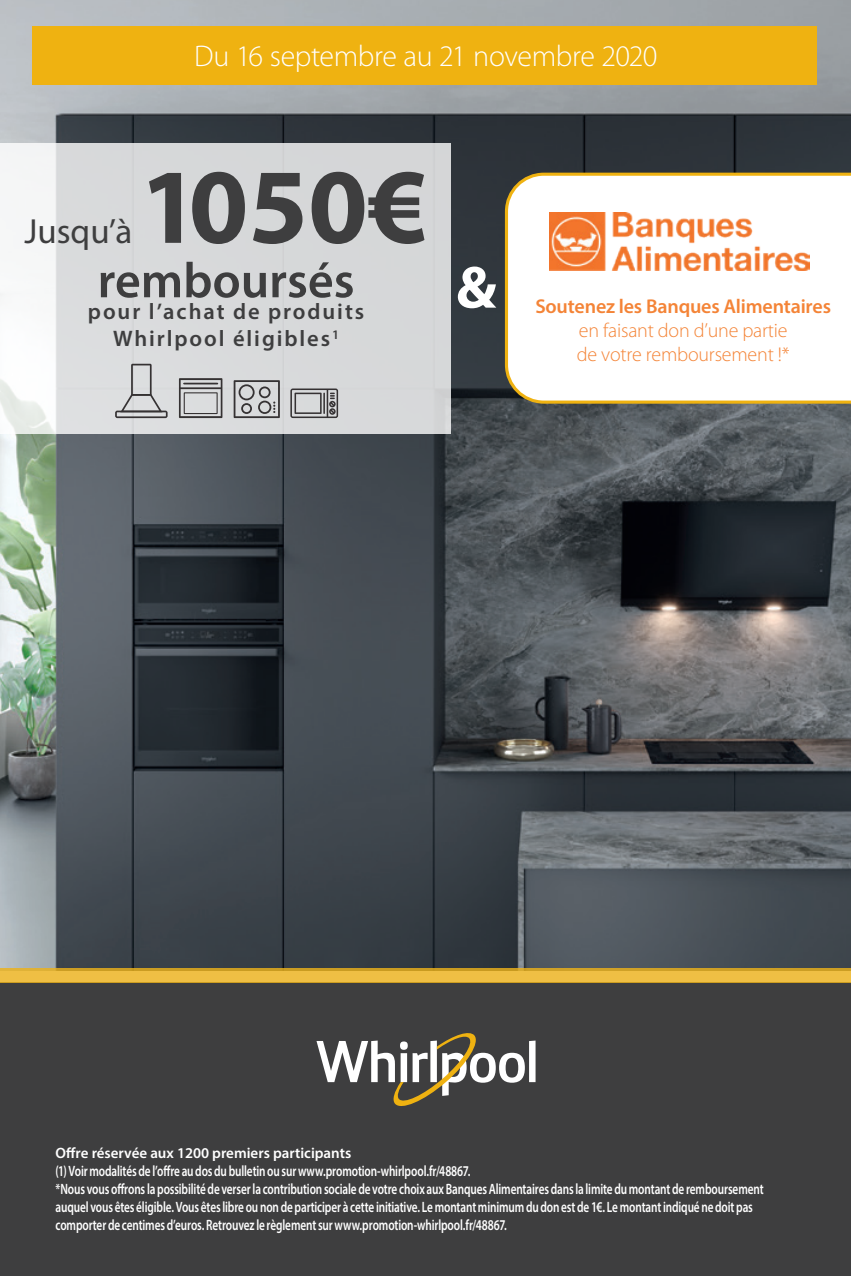
<style>
.page{position:relative;width:851px;height:1276px;background:#fff}
.page>*{position:absolute;margin:0;border:0;box-sizing:border-box;transform-origin:0 0}
.t1{font:700 107.5px "Myriad Pro";color:#3e3e3f}
.t2{font:700 60px "Myriad Pro";color:#fff}
.t3{font:600 50px "Myriad Pro";color:#3e3e3f}
.t4{font:35px "Myriad Pro";color:#3e3e3f}
.t5{font:300 30px "Myriad Pro";letter-spacing:-.015em;color:#fff}
.t6{font:600 22.5px/27px "Myriad Pro";letter-spacing:.085em;color:#3e3e3f;text-align:center}
.t7{font:300 20px/24px "Myriad Pro";letter-spacing:-.01em;color:#f48437}
.t8{font:600 20px "Myriad Pro";letter-spacing:-.01em;color:#f48437}
.t9{font:600 15px/18px "Myriad Pro";letter-spacing:-.01em;color:#fff}
</style>
<div class="page">
<img style="left:0;top:0;width:850px;height:969px">
<div style="left:0;top:983px;width:850px;height:293px;background:#3e3e3f"></div>
<div style="left:529px;top:1040px;width:6px;height:42px;background:#fff"></div>
<svg style="left:316px;top:1033px;width:208px;height:73px"></svg>
<svg style="left:0;top:969px;width:850px;height:14px;background:#e7b83c"></svg>
<div style="left:32px;top:27px;width:784px;height:58px;background:#efb211"></div>
<svg style="left:0;top:143px;width:450px;height:291px;background:#dbddde"></svg>
<svg style="left:290px;top:388px;width:48px;height:30px"></svg>
<svg style="left:233px;top:380px;width:47px;height:38px;background:#a5a5a7"></svg>
<svg style="left:115px;top:364px;width:52px;height:54px;background:#c2c3c4"></svg>
<svg style="left:179px;top:378px;width:43px;height:40px"></svg>
<hr style="left:179px;top:387px;width:43px;height:2px;background:#231f20">
<hr style="left:184px;top:383px;width:33px;height:1px;background:#231f20">
<div style="left:184px;top:392px;width:34px;height:22px;border:1px solid #231f20"></div>
<svg style="left:505px;top:173px;width:345px;height:231px"></svg>
<img style="left:549px;top:213px;width:260px;height:58px">
<h3 class="t5" style="left:194px;top:38px;width:464px">Du 16 septembre au 21 novembre 2020</h3>
<h1 class="t1" style="left:140px;top:136px;width:289px">1050€</h1>
<h3 class="t3" style="left:98px;top:249px;width:258px">remboursés</h3>
<h3 class="t6" style="left:88px;top:298px;width:278px">pour l’achat de produits<br>Whirlpool éligibles<sup>1</sup></h3>
<h3 class="t8" style="left:535px;top:294px;width:297px">Soutenez les Banques Alimentaires</h3>
<h3 class="t4" style="left:25px;top:209px;width:109px">Jusqu’à</h3>
<h2 class="t2" style="left:456px;top:248px;width:42px">&amp;</h2>
<h3 class="t7" style="left:576px;top:318px;width:214px">en faisant don d’une partie de votre remboursement !*</h3>
<p class="t9" style="left:56px;top:1143px;width:709px">Offre réservée aux 1200 premiers participants<br>(1) Voir modalités de l’offre au dos du bulletin ou sur www.promotion-whirlpool.fr/48867.<br>*Nous vous offrons la possibilité de verser la contribution sociale de votre choix aux Banques Alimentaires dans la limite du montant de remboursement auquel vous êtes éligible. Vous êtes libre ou non de participer à cette initiative. Le montant minimum du don est de 1€. Le montant indiqué ne doit pas comporter de centimes d’euros. Retrouvez le règlement sur www.promotion-whirlpool.fr/48867.</p>
</div>
